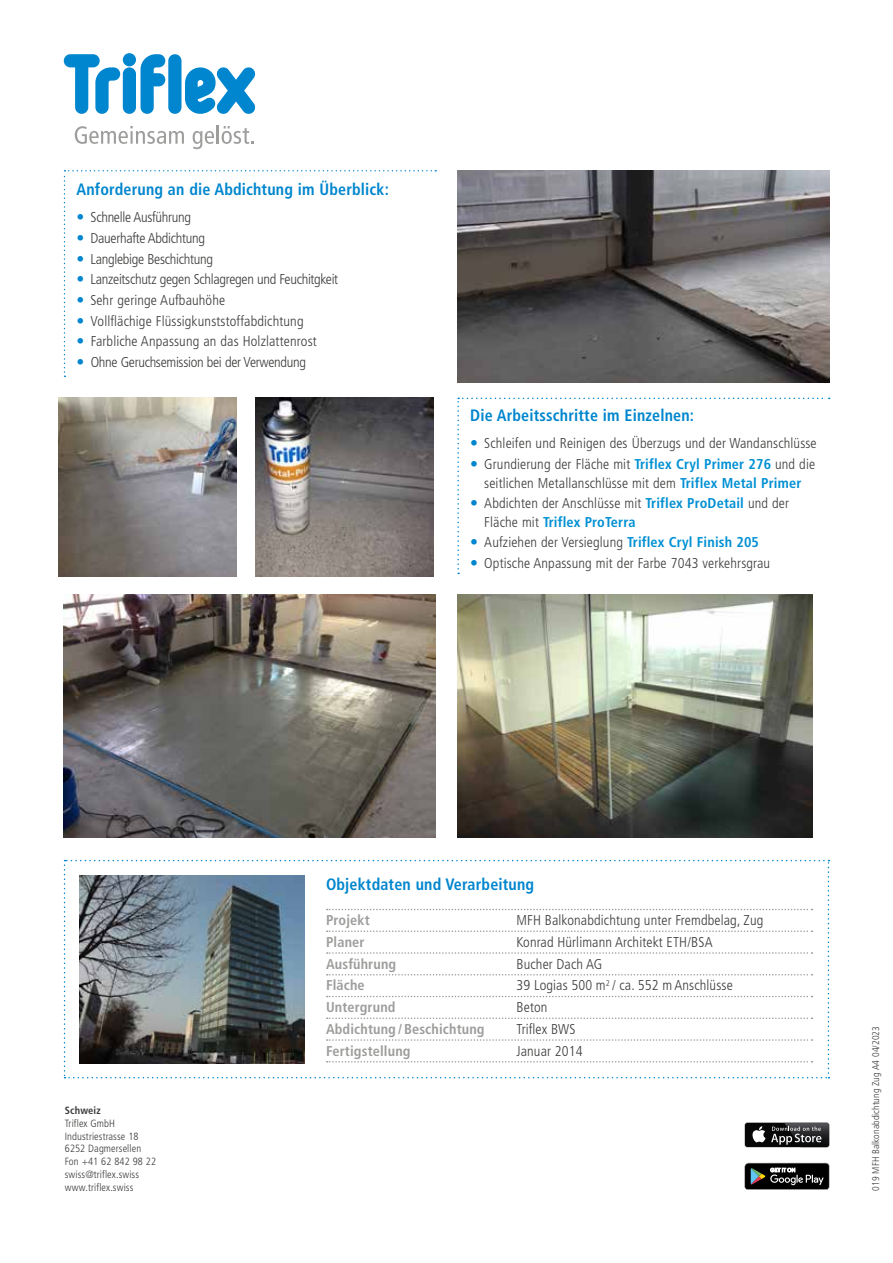
<style>
.page{position:relative;width:893px;height:1263px;background:#fff}
.page>*{position:absolute;margin:0;border:0;box-sizing:border-box;transform-origin:0 0}
.t1{font:700 condensed 16.5px "Frutiger LT Pro";letter-spacing:.01em;color:#0086ce}
.t2{font:300 condensed 14.25px/20.7px "Frutiger LT Pro";letter-spacing:.01em;color:#3c3c3b}
.t3{font:300 condensed 14.25px/20.7px "Frutiger LT Pro";letter-spacing:-.02em;color:#3c3c3b}
.t4{font:700 condensed 14.25px "Frutiger LT Pro";letter-spacing:.01em;color:#9d9d9c}
.t5{font:300 condensed 10.5px/12.8px "Frutiger LT Pro";letter-spacing:.01em;color:#3c3c3b}
.t6{font:700 condensed 10.5px "Frutiger LT Pro";letter-spacing:.01em;color:#3c3c3b}
.t7{font:300 condensed 9.75px "Frutiger LT Pro";letter-spacing:.01em;color:#3c3c3b}
.s1{font-weight:700;color:#0090d3}
</style>
<div class="page">
<svg style="left:75px;top:126px;width:109px;height:18px"></svg>
<svg style="left:193px;top:125px;width:61px;height:24px"></svg>
<svg style="left:64px;top:54px;width:56px;height:60px"></svg>
<div style="left:123px;top:67px;width:13px;height:47px;background:#0086ce;border-radius:7px"></div>
<div style="left:123px;top:53px;width:13px;height:13px;background:#0086ce;border-radius:50%"></div>
<svg style="left:140px;top:54px;width:25px;height:60px"></svg>
<svg style="left:185px;top:67px;width:70px;height:47px"></svg>
<div style="left:168px;top:54px;width:13px;height:60px;background:#0086ce;border-radius:7px"></div>
<svg style="left:64px;top:860px;width:765px;height:218px"></svg>
<img style="left:58px;top:398px;width:179px;height:178px">
<img style="left:457px;top:171px;width:372px;height:211px">
<img style="left:255px;top:398px;width:178px;height:178px">
<img style="left:64px;top:594px;width:372px;height:244px">
<img style="left:457px;top:594px;width:355px;height:244px">
<img style="left:79px;top:875px;width:225px;height:188px">
<div style="left:744px;top:1122px;width:85px;height:25px;background:#9d9d9d;border-radius:3px"></div>
<div style="left:745px;top:1123px;width:84px;height:24px;background:#070707;border-radius:2px"></div>
<img style="left:785px;top:1123px;width:44px;height:24px">
<svg style="left:752px;top:1126px;width:69px;height:18px"></svg>
<svg style="left:744px;top:1163px;width:85px;height:27px;background:#303130"></svg>
<svg style="left:457px;top:398px;width:373px;height:176px"></svg>
<svg style="left:64px;top:170px;width:372px;height:207px"></svg>
<p class="t1" style="left:77px;top:180px;width:314px">Anforderung an die Abdichtung im Überblick:</p>
<p class="t3" style="left:91px;top:207px;width:249px">Schnelle Ausführung<br>Dauerhafte Abdichtung<br>Langlebige Beschichtung<br>Lanzeitschutz gegen Schlagregen und Feuchitgkeit Sehr geringe Aufbauhöhe<br>Vollflächige Flüssigkunststoffabdichtung Farbliche Anpassung an das Holzlattenrost Ohne Geruchsemission bei der Verwendung</p>
<p class="t1" style="left:470px;top:406px;width:225px">Die Arbeitsschritte im Einzelnen:</p>
<p class="t2" style="left:484px;top:433px;width:334px">Schleifen und Reinigen des Überzugs und der Wandanschlüsse<br>Grundierung der Fläche mit <span class="s1">Triflex Cryl Primer 276</span> und die</p>
<p class="t2" style="left:484px;top:472px;width:319px">seitlichen Metallanschlüsse mit dem <span class="s1">Triflex Metal Primer<br></span>Abdichten der Anschlüsse mit <span class="s1">Triflex ProDetail</span> und der</p>
<p class="t2" style="left:484px;top:512px;width:287px">Fläche mit <span class="s1">Triflex ProTerra<br></span>Aufziehen der Versieglung <span class="s1">Triflex Cryl Finish 205<br></span>Optische Anpassung mit der Farbe 7043 verkehrsgrau</p>
<p class="t6" style="left:65px;top:1104px;width:37px">Schweiz</p>
<p class="t5" style="left:65px;top:1117px;width:93px">Triflex GmbH<br>Industriestrasse 18<br>6252 Dagmersellen<br>Fon +41 62 842 98 22 swiss@triflex.swiss www.triflex.swiss</p>
<p class="t1" style="left:326px;top:874px;width:210px">Objektdaten und Verarbeitung</p>
<p class="t4" style="left:326px;top:912px;width:45px">Projekt</p>
<p class="t2" style="left:516px;top:910px;width:248px">MFH Balkonabdichtung unter Fremdbelag, Zug</p>
<p class="t4" style="left:326px;top:933px;width:40px">Planer</p>
<p class="t2" style="left:516px;top:932px;width:198px">Konrad Hürlimann Architekt ETH/BSA</p>
<p class="t4" style="left:326px;top:955px;width:72px">Ausführung</p>
<p class="t2" style="left:516px;top:953px;width:87px">Bucher Dach AG</p>
<p class="t4" style="left:326px;top:977px;width:40px">Fläche</p>
<p class="t2" style="left:516px;top:975px;width:218px">39 Logias 500 m<sup>2</sup> / ca. 552 mAnschlüsse</p>
<p class="t4" style="left:326px;top:999px;width:71px">Untergrund</p>
<p class="t2" style="left:516px;top:997px;width:32px">Beton</p>
<p class="t4" style="left:326px;top:1020px;width:160px">Abdichtung / Beschichtung</p>
<p class="t2" style="left:516px;top:1019px;width:61px">Triflex BWS</p>
<p class="t4" style="left:326px;top:1042px;width:86px">Fertigstellung</p>
<p class="t2" style="left:516px;top:1040px;width:68px">Januar 2014</p>
<p class="t7" style="left:870px;top:1191px;width:166px;rotate:-90deg">019 MFH Balkonabdichtung Zug A4 04/2023</p>
</div>
